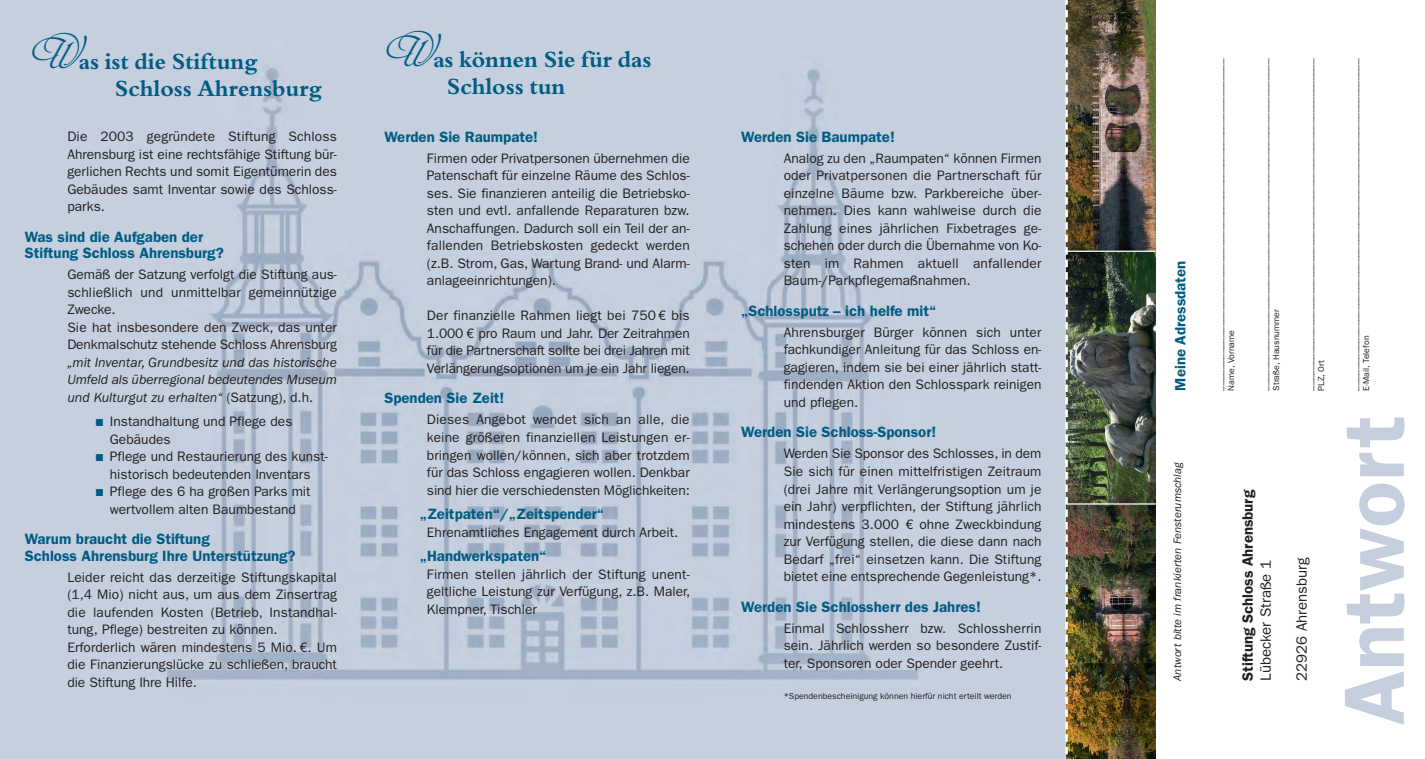
<style>
.page{position:relative;width:1425px;height:759px;background:#fff}
.page>*{position:absolute;margin:0;border:0;box-sizing:border-box;transform-origin:0 0}
.t1{font:600 85.88px "Franklin Gothic LT";color:#c5cedc}
.t2{font:700 22.5px/26.2px "Bergamo";color:#015c83}
.t3{font:600 15px/16.2px "Franklin Gothic LT";color:#015c83}
.t4{font:15px "Franklin Gothic LT";color:#231f20}
.t5{font:600 15px "Franklin Gothic LT";color:#231f20}
.t6{font:13.75px/17.5px "Franklin Gothic LT";color:#231f20;text-align:justify}
.t7{font:italic 13.75px/17.5px "Franklin Gothic LT";letter-spacing:-.005em;color:#231f20;text-align:justify}
.t8{font:11.25px "Franklin Gothic LT";color:#231f20}
.t9{font:italic 11.25px "Franklin Gothic LT";color:#231f20}
.t10{font:8.75px "Franklin Gothic LT";color:#231f20}
.s1{font-family:"Phyllis Swash";font-weight:400;font-style:italic;font-size:45px}
.s2{font-style:normal}
.s3{color:#015c83}
</style>
<div class="page">
<img style="left:0;top:0;width:1065px;height:758px">
<img style="left:1067px;top:0;width:88px;height:758px">
<svg style="left:1065px;top:0;width:2px;height:758px"></svg>
<hr style="left:1067px;top:503px;width:89px;height:1px;background:#fff">
<hr style="left:1066px;top:250px;width:89px;height:2px;background:#fff">
<h2 class="t2" style="left:115px;top:48px;width:208px;text-indent:-90px"><span class="s1">W</span>as ist die Stiftung<br>Schloss Ahrensburg</h2>
<h2 class="t2" style="left:447px;top:46px;width:206px;text-indent:-68px"><span class="s1">W</span>as können Sie für das<br>Schloss tun</h2>
<p class="t6" style="left:67px;top:129px;width:271px">Die 2003 gegründete Stiftung Schloss Ahrensburg ist eine rechtsfähige Stiftung bür&shy;gerlichen Rechts und somit Eigentümerin des Gebäudes samt Inventar sowie des Schloss&shy;parks.</p>
<p class="t3" style="left:25px;top:230px;width:200px">Was sind die Aufgaben der<br>Stiftung Schloss Ahrensburg?</p>
<p class="t6" style="left:67px;top:267px;width:271px;text-align:left">Gemäß der Satzung verfolgt die Stiftung aus&shy;schließlich und unmittelbar gemeinnützige Zwecke.<br>Sie hat insbesondere den Zweck, das unter Denkmalschutz stehende Schloss Ahrensburg</p>
<p class="t7" style="left:67px;top:354px;width:271px">„mit Inventar, Grundbesitz und das historische Umfeld als überregional bedeutendes Museum und Kulturgut zu erhalten“ <span class="s2">(Satzung), d.h.</span></p>
<p class="t6" style="left:110px;top:414px;width:184px;text-indent:-14px"><span class="s3">■</span> Instandhaltung und Pflege des<br>Gebäudes</p>
<p class="t6" style="left:96px;top:449px;width:233px;text-align:center"><span class="s3">■</span> Pflege und Restaurierung des kunst&shy;historisch bedeutenden Inventars</p>
<p class="t6" style="left:96px;top:484px;width:216px;text-align:center"><span class="s3">■</span> Pflege des 6 ha großen Parks mit wertvollem alten Baumbestand</p>
<p class="t3" style="left:25px;top:532px;width:272px">Warum braucht die Stiftung<br>Schloss Ahrensburg Ihre Unterstützung?</p>
<p class="t6" style="left:67px;top:569px;width:271px;text-align:left">Leider reicht das derzeitige Stiftungskapital (1,4 Mio) nicht aus, um aus dem Zinsertrag die laufenden Kosten (Betrieb, Instandhal&shy;tung, Pflege) bestreiten zu können.<br>Erforderlich wären mindestens 5 Mio. €. Um die Finanzierungslücke zu schließen, braucht die Stiftung Ihre Hilfe.</p>
<p class="t3" style="left:384px;top:130px;width:155px">Werden Sie Raumpate!</p>
<p class="t6" style="left:427px;top:150px;width:264px">Firmen oder Privatpersonen übernehmen die Patenschaft für einzelne Räume des Schlos&shy;ses. Sie finanzieren anteilig die Betriebsko&shy;sten und evtl. anfallende Reparaturen bzw.<br>Anschaffungen. Dadurch soll ein Teil der an&shy;fallenden Betriebskosten gedeckt werden (z.B. Strom, Gas, Wartung Brand- und Alarm&shy;anlageeinrichtungen).</p>
<p class="t6" style="left:427px;top:308px;width:264px">Der finanzielle Rahmen liegt bei 750€ bis 1.000 € pro Raum und Jahr. Der Zeitrahmen für die Partnerschaft sollte bei drei Jahren mit Verlängerungsoptionen um je ein Jahr liegen.</p>
<p class="t3" style="left:384px;top:391px;width:121px">Spenden Sie Zeit!</p>
<p class="t6" style="left:427px;top:412px;width:264px">Dieses Angebot wendet sich an alle, die keine größeren finanziellen Leistungen er&shy;bringen wollen/können, sich aber trotzdem für das Schloss engagieren wollen. Denkbar sind hier die verschiedensten Möglichkeiten:</p>
<p class="t3" style="left:420px;top:507px;width:186px">„Zeitpaten“/„Zeitspender“</p>
<p class="t6" style="left:427px;top:524px;width:253px">Ehrenamtliches Engagement durch Arbeit.</p>
<p class="t3" style="left:420px;top:549px;width:128px">„Handwerkspaten“</p>
<p class="t6" style="left:427px;top:566px;width:265px">Firmen stellen jährlich der Stiftung unent&shy;geltliche Leistung zur Verfügung, z.B. Maler, Klempner, Tischler</p>
<p class="t3" style="left:741px;top:130px;width:155px">Werden Sie Baumpate!</p>
<p class="t6" style="left:783px;top:150px;width:259px">Analog zu den „Raumpaten“ können Firmen oder Privatpersonen die Partnerschaft für einzelne Bäume bzw. Parkbereiche über&shy;nehmen. Dies kann wahlweise durch die Zahlung eines jährlichen Fixbetrages ge&shy;schehen oder durch die Übernahme von Ko&shy;sten im Rahmen aktuell anfallender Baum-/Parkpflegemaßnahmen.</p>
<p class="t3" style="left:741px;top:304px;width:197px">„Schlossputz – ich helfe mit“</p>
<p class="t6" style="left:783px;top:324px;width:259px">Ahrensburger Bürger können sich unter fachkundiger Anleitung für das Schloss en&shy;gagieren, indem sie bei einer jährlich statt&shy;findenden Aktion den Schlosspark reinigen und pflegen.</p>
<p class="t3" style="left:741px;top:425px;width:196px">Werden Sie Schloss-Sponsor!</p>
<p class="t6" style="left:783px;top:446px;width:259px">Werden Sie Sponsor des Schlosses, in dem Sie sich für einen mittelfristigen Zeitraum (drei Jahre mit Verlängerungsoption um je ein Jahr) verpflichten, der Stiftung jährlich mindestens 3.000 € ohne Zweckbindung zur Verfügung stellen, die diese dann nach Bedarf „frei“ einsetzen kann. Die Stiftung bietet eine entsprechende Gegenleistung*.</p>
<p class="t3" style="left:741px;top:599px;width:241px">Werden Sie Schlossherr des Jahres!</p>
<p class="t6" style="left:783px;top:620px;width:259px">Einmal Schlossherr bzw. Schlossherrin sein. Jährlich werden so besondere Zustif&shy;ter, Sponsoren oder Spender geehrt.</p>
<p class="t10" style="left:783px;top:692px;width:229px">*Spendenbescheinigung können hierfür nicht erteilt werden</p>
<p class="t3" style="left:1173px;top:390px;width:131px;rotate:-90deg">Meine Adressdaten</p>
<p class="t9" style="left:1173px;top:680px;width:220px;rotate:-90deg">Antwort bitte im frankierten Fensterumschlag</p>
<p class="t8" style="left:1215px;top:390px;width:333px;rotate:-90deg">______________________________________________________________</p>
<p class="t10" style="left:1228px;top:390px;width:62px;rotate:-90deg">Name, Vorname</p>
<p class="t8" style="left:1260px;top:390px;width:333px;rotate:-90deg">______________________________________________________________</p>
<p class="t10" style="left:1273px;top:390px;width:83px;rotate:-90deg">Straße, Hausnummer</p>
<p class="t8" style="left:1305px;top:390px;width:333px;rotate:-90deg">______________________________________________________________</p>
<p class="t10" style="left:1318px;top:390px;width:32px;rotate:-90deg">PLZ, Ort</p>
<p class="t5" style="left:1242px;top:680px;width:192px;rotate:-90deg">Stiftung Schloss Ahrensburg</p>
<p class="t4" style="left:1260px;top:680px;width:122px;rotate:-90deg">Lübecker Straße 1</p>
<p class="t4" style="left:1296px;top:680px;width:125px;rotate:-90deg">22926 Ahrensburg</p>
<p class="t8" style="left:1350px;top:390px;width:333px;rotate:-90deg">______________________________________________________________</p>
<p class="t10" style="left:1363px;top:390px;width:56px;rotate:-90deg">E-Mail, Telefon</p>
<h1 class="t1" style="left:1344px;top:725px;width:311px;rotate:-90deg">Antwort</h1>
</div>
